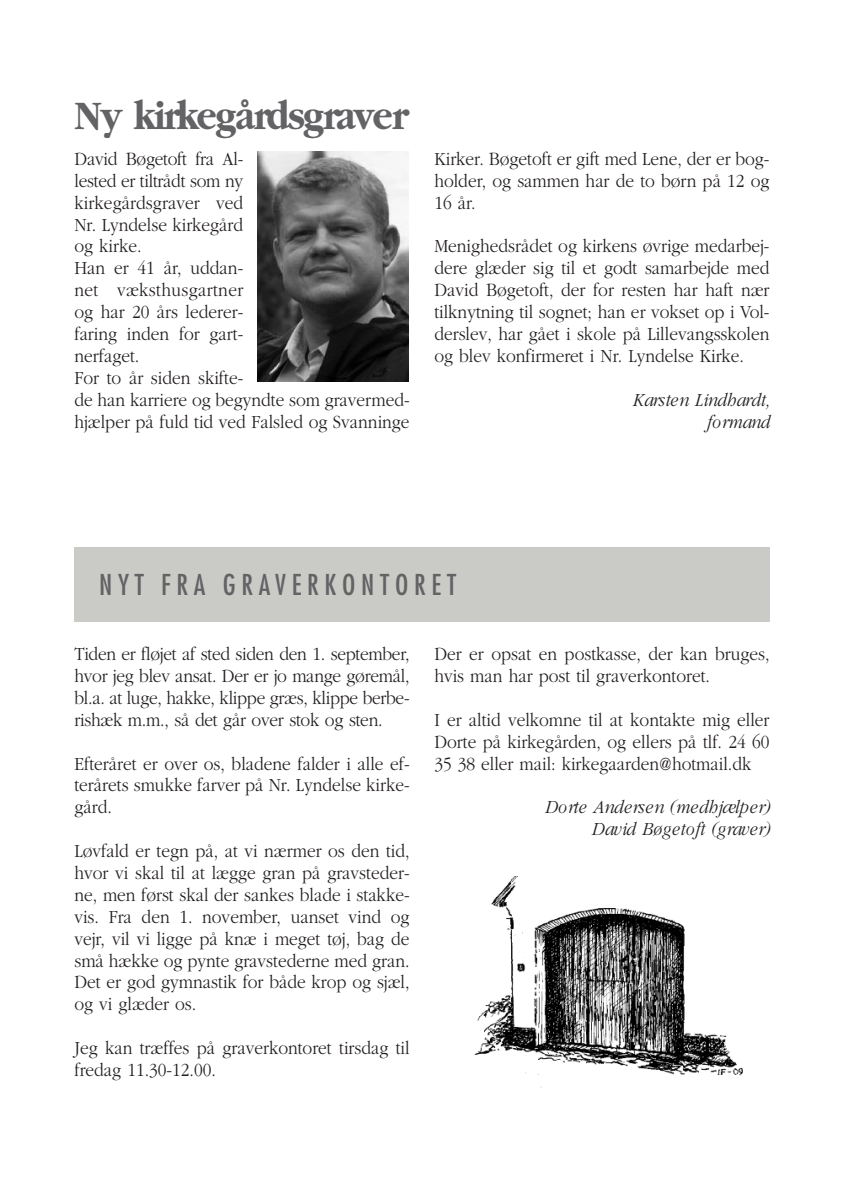
<style>
.page{position:relative;width:844px;height:1191px;background:#fff}
.page>*{position:absolute;margin:0;border:0;box-sizing:border-box;transform-origin:0 0}
.t1{font:700 42px "Garamond";letter-spacing:-.04em;color:#636366;scale:.9 1}
.t2{font:condensed 28px "Futura";letter-spacing:.205em;color:#636366}
.t3{font:300 19.25px/21.9px "Garamond";color:#231f20;text-align:justify;scale:.9 1}
.t4{font:italic 300 19.25px/21.9px "Garamond";color:#231f20;text-align:right;scale:.9 1}
</style>
<div class="page">
<div style="left:74px;top:547px;width:695px;height:75px;background:#cacac6"></div>
<img style="left:474px;top:876px;width:269px;height:212px">
<img style="left:257px;top:151px;width:151px;height:231px">
<h1 class="t1" style="left:74px;top:90px;width:373px">Ny kirkegårdsgraver</h1>
<p class="t3" style="left:74px;top:147px;width:374px;text-align:left">David Bøgetoft fra Al-<br>lested er tiltrådt som ny<br>kirkegårdsgraver ved<br>Nr. Lyndelse kirkegård<br>og kirke.<br>Han er 41 år, uddan-<br>net væksthusgartner<br>og har 20 års lederer-<br>faring inden for gart-<br>nerfaget.<br>For to år siden skifte-<br>de han karriere og begyndte som gravermed&shy;hjælper på fuld tid ved Falsled og Svanninge</p>
<p class="t3" style="left:434px;top:147px;width:374px">Kirker. Bøgetoft er gift med Lene, der er bog&shy;holder, og sammen har de to børn på 12 og 16 år.</p>
<p class="t3" style="left:434px;top:235px;width:374px">Menighedsrådet og kirkens øvrige medarbej&shy;dere glæder sig til et godt samarbejde med David Bøgetoft, der for resten har haft nær tilknytning til sognet; han er vokset op i Vol&shy;derslev, har gået i skole på Lillevangsskolen og blev konfirmeret i Nr. Lyndelse Kirke.</p>
<p class="t4" style="left:632px;top:388px;width:154px">Karsten Lindhardt, formand</p>
<h2 class="t2" style="left:99px;top:572px;width:358px">NYT FRA GRAVERKONTORET</h2>
<p class="t3" style="left:74px;top:642px;width:374px">Tiden er fløjet af sted siden den 1. september, hvor jeg blev ansat. Der er jo mange gøremål, bl.a. at luge, hakke, klippe græs, klippe berbe&shy;rishæk m.m., så det går over stok og sten.</p>
<p class="t3" style="left:74px;top:752px;width:374px">Efteråret er over os, bladene falder i alle ef&shy;terårets smukke farver på Nr. Lyndelse kirke&shy;gård.</p>
<p class="t3" style="left:74px;top:839px;width:374px">Løvfald er tegn på, at vi nærmer os den tid, hvor vi skal til at lægge gran på gravsteder&shy;ne, men først skal der sankes blade i stakke&shy;vis. Fra den 1. november, uanset vind og vejr, vil vi ligge på knæ i meget tøj, bag de små hække og pynte gravstederne med gran.<br>Det er god gymnastik for både krop og sjæl, og vi glæder os.</p>
<p class="t3" style="left:74px;top:1036px;width:374px">Jeg kan træffes på graverkontoret tirsdag til fredag 11.30-12.00.</p>
<p class="t3" style="left:434px;top:642px;width:374px">Der er opsat en postkasse, der kan bruges, hvis man har post til graverkontoret.</p>
<p class="t3" style="left:434px;top:708px;width:374px">I er altid velkomne til at kontakte mig eller Dorte på kirkegården, og ellers på tlf. 24 60<br>35 38 eller mail: kirkegaarden@hotmail.dk</p>
<p class="t4" style="left:544px;top:795px;width:252px">Dorte Andersen (medhjælper)<br>David Bøgetoft (graver)</p>
</div>
